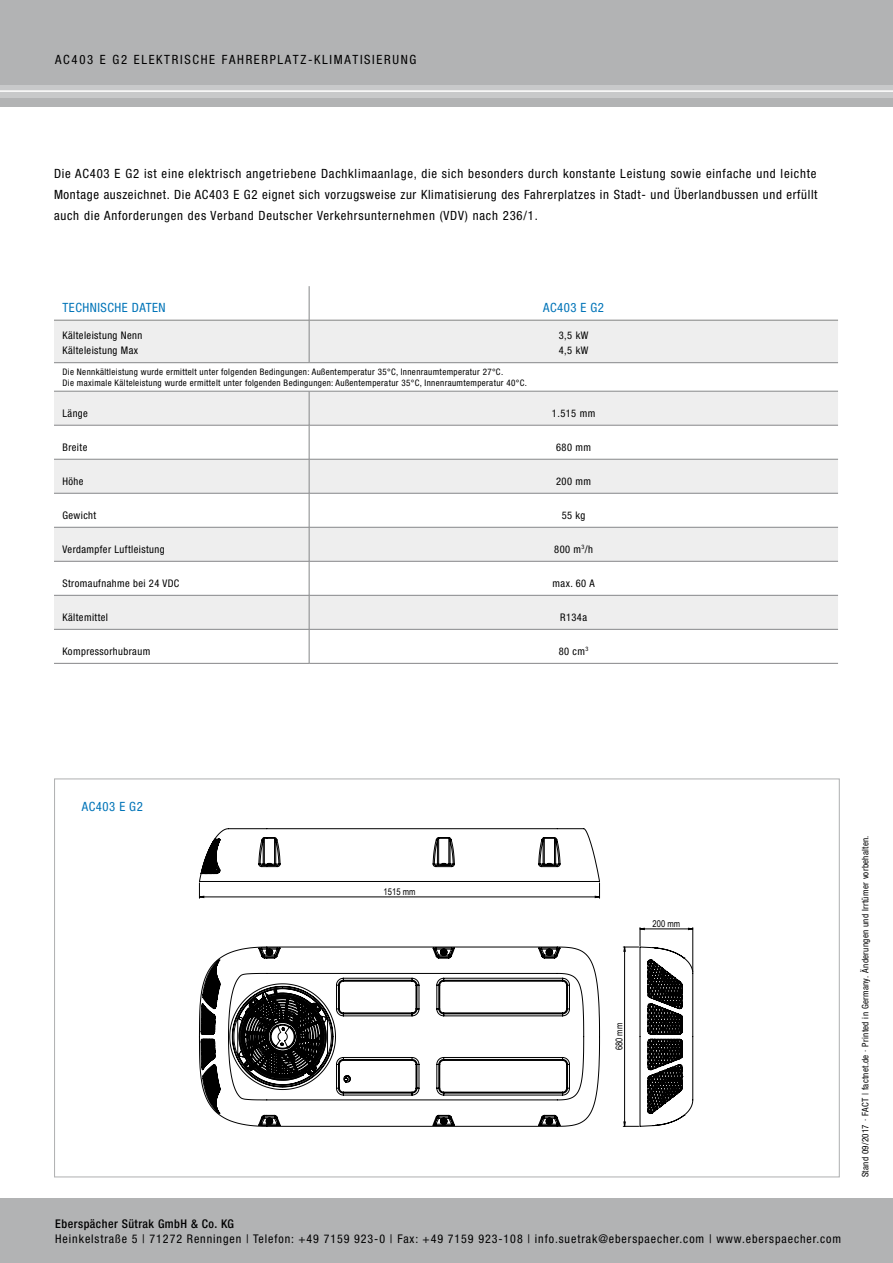
<style>
.page{position:relative;width:893px;height:1263px;background:#fff}
.page>*{position:absolute;margin:0;border:0;box-sizing:border-box;transform-origin:0 0}
.t1{font:condensed 12.75px/21px "Helvetica Neue LTW1 G";letter-spacing:.06em;color:#000;text-align:justify}
.t2{font:condensed 12.75px "Helvetica Neue LTW1 G";letter-spacing:.04em;color:#0074b8}
.t3{font:condensed 12.75px "Helvetica Neue LTW1 G";letter-spacing:.13em;color:#000}
.t4{font:condensed 12px "Helvetica Neue LTW1 G";letter-spacing:.075em;color:#000}
.t5{font:500 condensed 12px "Helvetica Neue LTW1 G";letter-spacing:.04em;color:#000}
.t6{font:condensed 10.5px/15px "Helvetica Neue LTW1 G";letter-spacing:.04em;color:#000}
.t7{font:9.3px "Arial Narrow";color:#000}
.t8{font:condensed 9px/10.8px "Helvetica Neue LTW1 G";letter-spacing:.04em;color:#000}
</style>
<div class="page">
<div style="left:0;top:85px;width:893px;height:28px;background:linear-gradient(to right,#fff,#fff)"></div>
<div style="left:0;top:0;width:893px;height:106px;background:#b2b3b4"></div>
<div style="left:0;top:85px;width:893px;height:13px;background:#c8c9ca"></div>
<hr style="left:0;top:90px;width:893px;height:2px;background:#fff">
<hr style="left:0;top:111px;width:893px;height:1px;background:#fff">
<div style="left:0;top:1198px;width:893px;height:65px;background:#b2b3b4"></div>
<div style="left:54px;top:321px;width:784px;height:41px;background:#eee"></div>
<svg style="left:54px;top:392px;width:784px;height:237px;fill:#eee"></svg>
<hr style="left:54px;top:320px;width:255px;height:1px;background:#818281">
<hr style="left:309px;top:320px;width:529px;height:1px;background:#818281">
<hr style="left:309px;top:320px;width:1px;height:42px;background:#868789">
<hr style="left:309px;top:391px;width:1px;height:34px;background:#868789">
<hr style="left:309px;top:425px;width:1px;height:34px;background:#868789">
<hr style="left:309px;top:459px;width:1px;height:34px;background:#868789">
<hr style="left:309px;top:493px;width:1px;height:34px;background:#868789">
<hr style="left:309px;top:527px;width:1px;height:34px;background:#868789">
<hr style="left:309px;top:561px;width:1px;height:34px;background:#868789">
<hr style="left:309px;top:595px;width:1px;height:34px;background:#868789">
<hr style="left:309px;top:629px;width:1px;height:34px;background:#868789">
<hr style="left:54px;top:663px;width:255px;height:1px;background:#868789">
<hr style="left:309px;top:663px;width:529px;height:1px;background:#868789">
<hr style="left:54px;top:362px;width:255px;height:1px;background:#868789">
<hr style="left:309px;top:362px;width:529px;height:1px;background:#868789">
<hr style="left:54px;top:391px;width:255px;height:1px;background:#868789">
<hr style="left:54px;top:425px;width:255px;height:1px;background:#868789">
<hr style="left:54px;top:459px;width:255px;height:1px;background:#868789">
<hr style="left:54px;top:493px;width:255px;height:1px;background:#868789">
<hr style="left:54px;top:527px;width:255px;height:1px;background:#868789">
<hr style="left:54px;top:561px;width:255px;height:1px;background:#868789">
<hr style="left:54px;top:595px;width:255px;height:1px;background:#868789">
<hr style="left:54px;top:629px;width:255px;height:1px;background:#868789">
<hr style="left:309px;top:286px;width:1px;height:34px;background:#868789">
<hr style="left:309px;top:391px;width:529px;height:1px;background:#868789">
<hr style="left:309px;top:425px;width:529px;height:1px;background:#868789">
<hr style="left:309px;top:459px;width:529px;height:1px;background:#868789">
<hr style="left:309px;top:493px;width:529px;height:1px;background:#868789">
<hr style="left:309px;top:527px;width:529px;height:1px;background:#868789">
<hr style="left:309px;top:561px;width:529px;height:1px;background:#868789">
<hr style="left:309px;top:595px;width:529px;height:1px;background:#868789">
<hr style="left:309px;top:629px;width:529px;height:1px;background:#868789">
<svg style="left:199px;top:828px;width:401px;height:70px"></svg>
<svg style="left:199px;top:946px;width:401px;height:181px"></svg>
<svg style="left:201px;top:947px;width:383px;height:179px"></svg>
<svg style="left:623px;top:927px;width:70px;height:200px"></svg>
<p class="t3" style="left:55px;top:52px;width:118px">AC403 E G2 ele ktrische</p>
<p class="t1" style="left:222px;top:49px;width:17px">Fahrer</p>
<p class="t1" style="left:270px;top:49px;width:16px">plat</p>
<p class="t1" style="left:300px;top:49px;width:22px">z-Klimatisierung</p>
<p class="t1" style="left:54px;top:163px;width:765px">Die AC403 E G2 ist eine elektrisch angetriebene Dachklimaanlage, die sich besonders durch konstante Leistung sowie einfache und leichte Montage auszeichnet. Die AC403 E G2 eignet sich vorzugsweise zur Klimatisierung des Fahrerplatzes in Stadt- und Überlandbussen und erfüllt auch die Anforderungen des Verband Deutscher Verkehrsunternehmen (VDV) nach 236/1.</p>
<p class="t2" style="left:63px;top:300px;width:8px">technische</p>
<p class="t2" style="left:132px;top:300px;width:15px">Daten</p>
<p class="t2" style="left:543px;top:300px;width:62px">AC403 E G2</p>
<p class="t6" style="left:63px;top:328px;width:81px">Kälteleistung Nenn<br>Kälteleistung Max</p>
<p class="t6" style="left:559px;top:328px;width:31px">3,5 kW<br>4,5 kW</p>
<p class="t8" style="left:63px;top:366px;width:466px">Die Nennkältleistung wurde ermittelt unter folgenden Bedingungen: Außentemperatur 35°C, Innenraumtemperatur 27°C.<br>Die maximale Kälteleistung wurde ermittelt unter folgenden Bedingungen: Außentemperatur 35°C, Innenraumtemperatur 40°C.</p>
<p class="t6" style="left:63px;top:406px;width:27px">Länge</p>
<p class="t6" style="left:552px;top:406px;width:45px">1.515 mm</p>
<p class="t6" style="left:63px;top:440px;width:26px">Breite</p>
<p class="t6" style="left:556px;top:440px;width:36px">680 mm</p>
<p class="t6" style="left:63px;top:474px;width:23px">Höhe</p>
<p class="t6" style="left:556px;top:474px;width:36px">200 mm</p>
<p class="t6" style="left:63px;top:508px;width:35px">Gewicht</p>
<p class="t6" style="left:562px;top:508px;width:25px">55 kg</p>
<p class="t6" style="left:63px;top:542px;width:104px">Verdampfer Luftleistung</p>
<p class="t6" style="left:554px;top:542px;width:40px">800 m<sup>3</sup>/h</p>
<p class="t6" style="left:63px;top:576px;width:118px">Stromaufnahme bei 24 VDC</p>
<p class="t6" style="left:553px;top:576px;width:43px">max. 60 A</p>
<p class="t6" style="left:63px;top:610px;width:47px">Kältemittel</p>
<p class="t6" style="left:560px;top:610px;width:28px">R134a</p>
<p class="t6" style="left:63px;top:644px;width:89px">Kompressorhubraum</p>
<p class="t6" style="left:559px;top:644px;width:31px">80 cm<sup>3</sup></p>
<p class="t2" style="left:82px;top:799px;width:62px">AC403 E G2</p>
<p class="t7" style="left:384px;top:885px;width:33px">1515 mm</p>
<p class="t7" style="left:653px;top:917px;width:29px">200 mm</p>
<p class="t7" style="left:612px;top:1050px;width:29px;rotate:-90deg">680 mm</p>
<p class="t5" style="left:55px;top:1216px;width:180px">Eberspächer Sütrak GmbH &amp; Co. KG</p>
<p class="t4" style="left:55px;top:1231px;width:787px">Heinkelstraße 5 | 71272 Renningen | Telefon: +49 7159 923-0 | Fax: +49 7159 923-108 | info.suetrak@eberspaecher.com | www.eberspaecher.com</p>
<p class="t8" style="left:860px;top:1177px;width:344px;rotate:-90deg">Stand 09/2017 · FACT | factnet.de · Printed in Germany. Änderungen und Irrtümer vorbehalten.</p>
</div>
